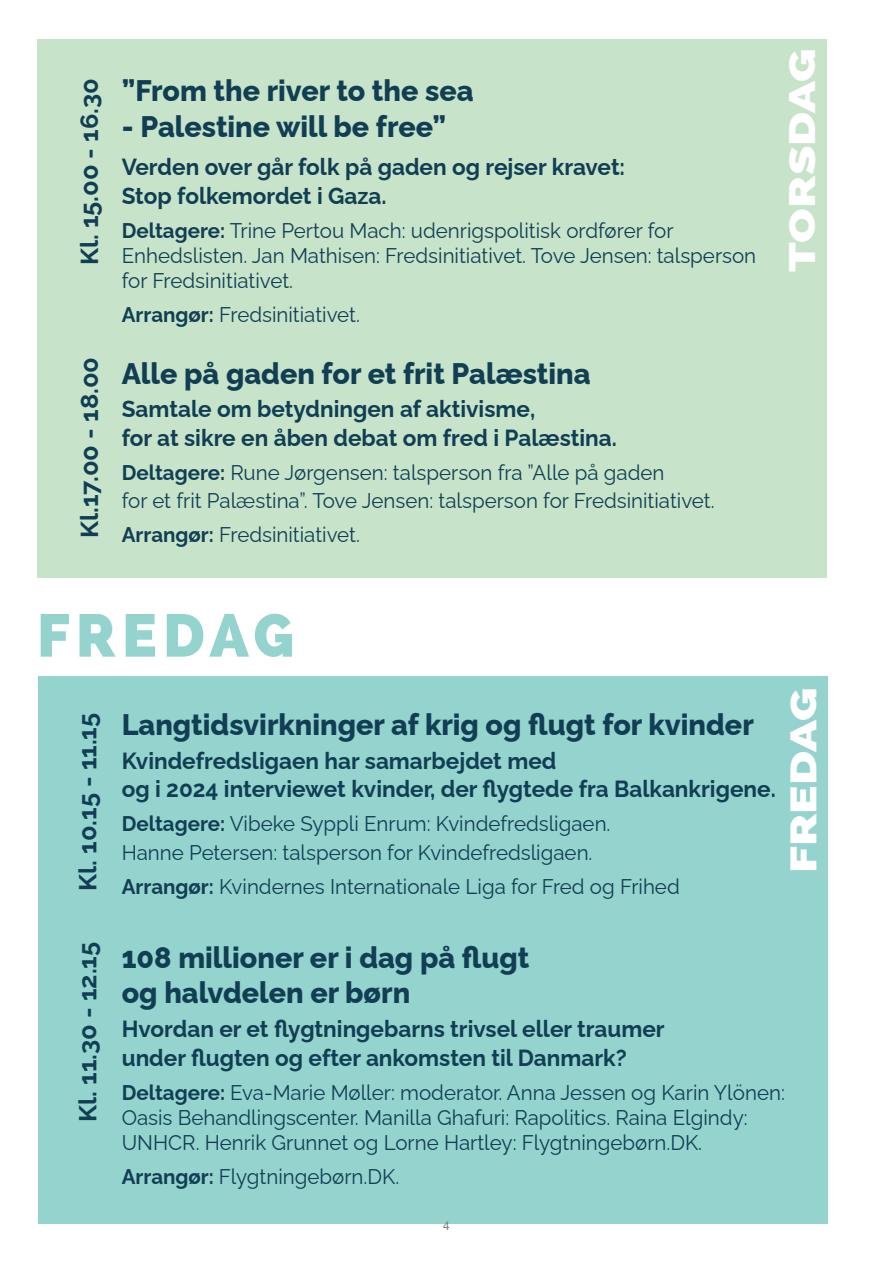
<style>
.page{position:relative;width:893px;height:1263px;background:#fff}
.page>*{position:absolute;margin:0;border:0;box-sizing:border-box;transform-origin:0 0}
.t1{font:800 60px "Raleway";letter-spacing:.11em;color:#94d3ce}
.t2{font:800 36.9px "Raleway";color:#fff;scale:1.29 1}
.t3{font:800 29.7px/35.7px "Raleway";color:#113e53}
.t4{font:700 24.6px "Raleway";color:#113e53}
.t5{font:700 23.4px/28.5px "Raleway";color:#113e53}
.t6{font:21.15px/25.5px "Raleway";color:#113e53}
.t7{font:12px "Arial";color:#808080}
.s1{font-weight:700}
</style>
<div class="page">
<div style="left:37px;top:39px;width:790px;height:538px;background:#c7e4ca"></div>
<div style="left:38px;top:677px;width:789px;height:547px;background:#94d3ce"></div>
<p class="t4" style="left:70px;top:265px;width:189px;rotate:-90deg">Kl. 15.00 - 16.30</p>
<p class="t4" style="left:70px;top:538px;width:183px;rotate:-90deg">Kl.17.00 - 18.00</p>
<h3 class="t3" style="left:122px;top:70px;width:353px">”From the river to the sea</h3>
<h3 class="t3" style="left:122px;top:106px;width:326px">- Palestine will be free”</h3>
<p class="t5" style="left:122px;top:150px;width:505px">Verden over går folk på gaden og rejser kravet:<br>Stop folkemordet i Gaza.</p>
<p class="t6" style="left:122px;top:215px;width:636px"><span class="s1">Deltagere:</span> Trine Pertou Mach: udenrigspolitisk ordfører for<br>Enhedslisten. Jan Mathisen: Fredsinitiativet. Tove Jensen: talsperson for Fredsinitiativet.</p>
<p class="t6" style="left:122px;top:300px;width:240px"><span class="s1">Arrangør:</span> Fredsinitiativet.</p>
<h3 class="t3" style="left:122px;top:352px;width:470px">Alle på gaden for et frit Palæstina</h3>
<p class="t5" style="left:122px;top:393px;width:497px">Samtale om betydningen af aktivisme,<br>for at sikre en åben debat om fred i Palæstina.</p>
<p class="t6" style="left:122px;top:456px;width:594px;line-height:28.5px"><span class="s1">Deltagere:</span> Rune Jørgensen: talsperson fra ”Alle på gaden<br>for et frit Palæstina”. Tove Jensen: talsperson for Fredsinitiativet.</p>
<p class="t6" style="left:122px;top:520px;width:240px"><span class="s1">Arrangør:</span> Fredsinitiativet.</p>
<h2 class="t2" style="left:781px;top:272px;width:174px;rotate:-90deg">TORSDAG</h2>
<h1 class="t1" style="left:37px;top:601px;width:258px">FREDAG</h1>
<p class="t4" style="left:69px;top:891px;width:179px;rotate:-90deg">Kl. 10.15 - 11.15</p>
<h3 class="t3" style="left:122px;top:704px;width:634px">Langtidsvirkninger af krig og flugt for kvinder</h3>
<p class="t5" style="left:122px;top:744px;width:655px">Kvindefredsligaen har samarbejdet med<br>og i 2024 interviewet kvinder, der flygtede fra Balkankrigene.</p>
<p class="t6" style="left:122px;top:807px;width:490px;line-height:28.5px"><span class="s1">Deltagere:</span> Vibeke Syppli Enrum: Kvindefredsligaen.<br>Hanne Petersen: talsperson for Kvindefredsligaen.</p>
<p class="t6" style="left:122px;top:871px;width:559px"><span class="s1">Arrangør:</span> Kvindernes Internationale Liga for Fred og Frihed</p>
<h2 class="t2" style="left:782px;top:873px;width:145px;rotate:-90deg">FREDAG</h2>
<p class="t4" style="left:69px;top:1122px;width:181px;rotate:-90deg">Kl. 11.30 - 12.15</p>
<h3 class="t3" style="left:122px;top:936px;width:409px">108 millioner er i dag på flugt og halvdelen er børn</h3>
<p class="t5" style="left:122px;top:1012px;width:544px">Hvordan er et flygtningebarns trivsel eller traumer under flugten og efter ankomsten til Danmark?</p>
<p class="t6" style="left:122px;top:1077px;width:665px"><span class="s1">Deltagere:</span> Eva-Marie Møller: moderator. Anna Jessen og Karin Ylönen:<br>Oasis Behandlingscenter. Manilla Ghafuri: Rapolitics. Raina Elgindy:<br>UNHCR. Henrik Grunnet og Lorne Hartley: Flygtningebørn.DK.</p>
<p class="t6" style="left:122px;top:1162px;width:279px"><span class="s1">Arrangør:</span> Flygtningebørn.DK.</p>
<p class="t7" style="left:443px;top:1218px;width:8px">4</p>
</div>
